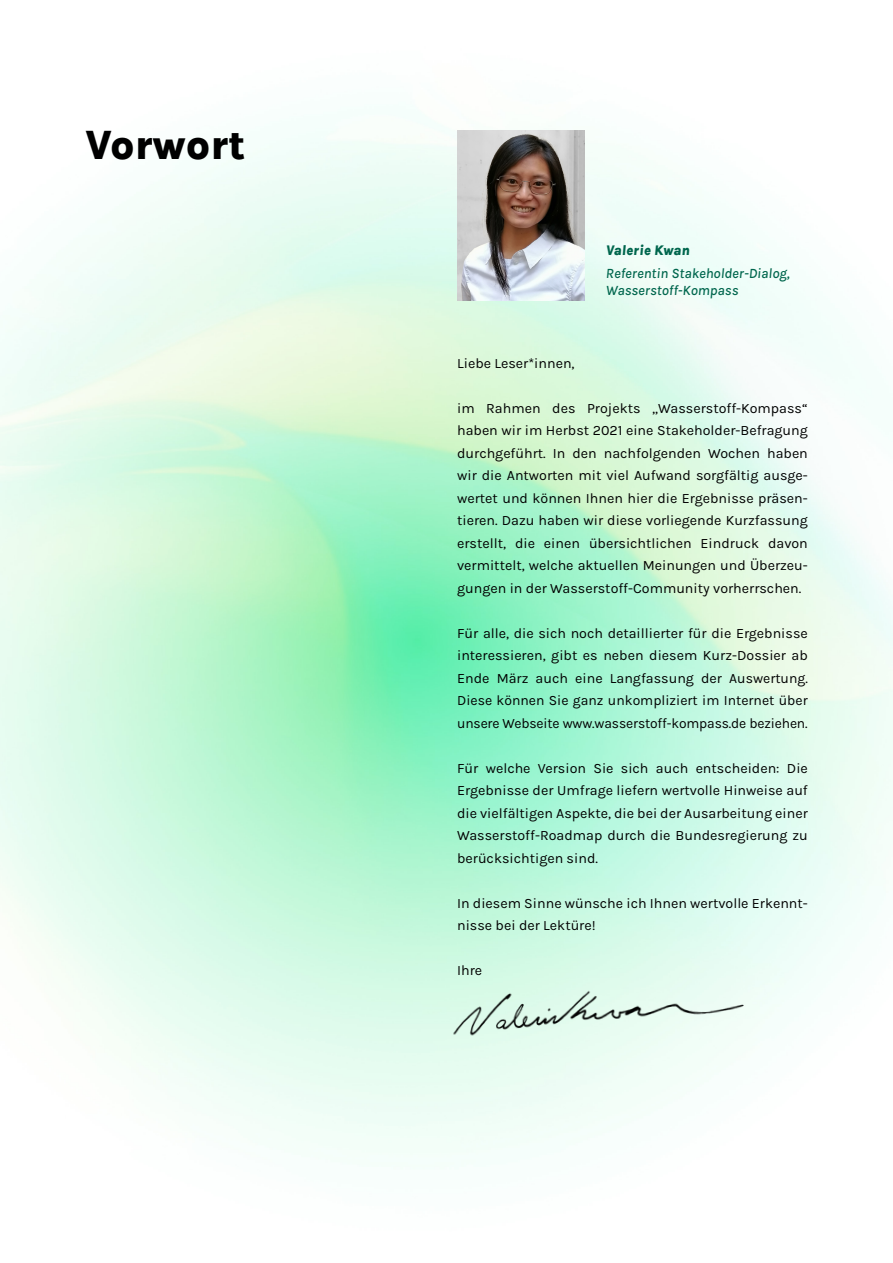
<style>
.page{position:relative;width:893px;height:1263px;background:#fff}
.page>*{position:absolute;margin:0;border:0;box-sizing:border-box;transform-origin:0 0}
.Überschrift_H1_mitti{font:800 42px "Karla";color:#000}
.Fließtext_9_5_15{font:14.25px/22.5px "Karla";color:#000;text-align:justify}
.Fließtext_9_5_15-2{font:italic 500 14.25px "Karla";color:#00664d}
.Fließtext_9_5_15-3{font:italic 800 14.25px "Karla";color:#00664d}
</style>
<div class="page">
<img style="left:0;top:113px;width:893px;height:1042px">
<img style="left:457px;top:131px;width:128px;height:169px">
<img style="left:448px;top:970px;width:299px;height:69px">
<p class="Überschrift_H1_mitti" style="left:85px;top:116px;width:162px">Vorwort</p>
<p class="Fließtext_9_5_15-3" style="left:606px;top:241px;width:85px">Valerie Kwan</p>
<p class="Fließtext_9_5_15-2" style="left:606px;top:264px;width:185px">Referentin Stakeholder-Dialog,</p>
<p class="Fließtext_9_5_15-2" style="left:606px;top:281px;width:134px">Wasserstoff-Kompass</p>
<p class="Fließtext_9_5_15" style="left:457px;top:351px;width:119px">Liebe Leser*innen,</p>
<p class="Fließtext_9_5_15" style="left:457px;top:396px;width:352px">im Rahmen des Projekts „Wasserstoff-Kompass“ haben wir im Herbst 2021 eine Stakeholder-Befragung durchgeführt. In den nachfolgenden Wochen haben wir die Antworten mit viel Aufwand sorgfältig ausge&shy;wertet und können Ihnen hier die Ergebnisse präsen&shy;tieren. Dazu haben wir diese vorliegende Kurzfassung erstellt, die einen übersichtlichen Eindruck davon vermittelt, welche aktuellen Meinungen und Überzeu&shy;gungen in der Wasserstoff-Community vorherrschen.</p>
<p class="Fließtext_9_5_15" style="left:457px;top:621px;width:352px">Für alle, die sich noch detaillierter für die Ergebnisse interessieren, gibt es neben diesem Kurz-Dossier ab Ende März auch eine Langfassung der Auswertung.<br>Diese können Sie ganz unkompliziert im Internet über unsere Webseite www.wasserstoff-kompass.de beziehen.</p>
<p class="Fließtext_9_5_15" style="left:457px;top:756px;width:352px">Für welche Version Sie sich auch entscheiden: Die Ergebnisse der Umfrage liefern wertvolle Hinweise auf die vielfältigen Aspekte, die bei der Ausarbeitung einer Wasserstoff-Roadmap durch die Bundesregierung zu berücksichtigen sind.</p>
<p class="Fließtext_9_5_15" style="left:457px;top:891px;width:352px">In diesem Sinne wünsche ich Ihnen wertvolle Erkennt&shy;nisse bei der Lektüre!</p>
<p class="Fließtext_9_5_15" style="left:457px;top:959px;width:27px">Ihre</p>
</div>
